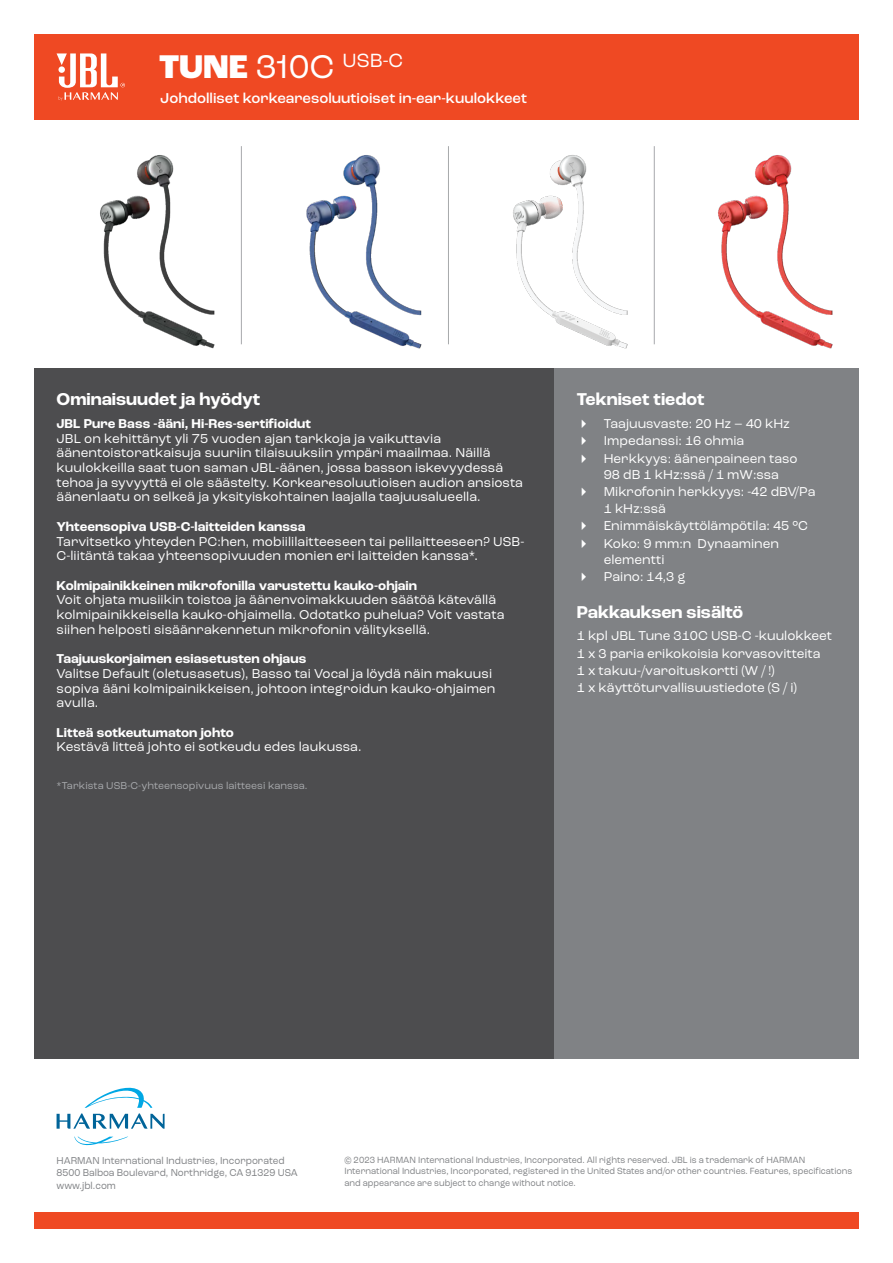
<style>
.page{position:relative;width:893px;height:1263px;background:#fff}
.page>*{position:absolute;margin:0;border:0;box-sizing:border-box;transform-origin:0 0}
.t1{font:20.1px "Roc Grotesk";color:#fff}
.t2{font:700 18px "Roc Grotesk";color:#fff}
.t3{font:500 15px "Roc Grotesk";color:#fff}
.t4{font:13.5px/14.7px "Roc Grotesk";letter-spacing:.005em;color:#fff}
.t5{font:700 13.5px "Roc Grotesk";letter-spacing:.005em;color:#fff}
.t6{font:10.5px/12.6px "Roc Grotesk";color:#808285;scale:.94 1}
.t7{font:10.5px "Roc Grotesk";letter-spacing:.005em;color:#a7a9ac}
.t8{font:9.45px/11.4px "Roc Grotesk";color:#808285;scale:.94 1}
.s1{font-weight:800;font-size:34.5px}
.s2{font-size:34.5px}
</style>
<div class="page">
<div style="left:34px;top:1213px;width:825px;height:16px;background:#ef4923"></div>
<div style="left:34px;top:369px;width:520px;height:690px;background:#4d4d4f"></div>
<div style="left:554px;top:369px;width:305px;height:690px;background:#808285"></div>
<svg style="left:74px;top:1137px;width:54px;height:8px"></svg>
<svg style="left:57px;top:1087px;width:108px;height:42px"></svg>
<div style="left:34px;top:34px;width:825px;height:85px;background:#ef4923"></div>
<svg style="left:57px;top:53px;width:68px;height:48px"></svg>
<img style="left:35px;top:146px;width:823px;height:223px">
<hr style="left:241px;top:146px;width:1px;height:198px;background:#a7a9ac">
<hr style="left:448px;top:146px;width:1px;height:198px;background:#a7a9ac">
<hr style="left:654px;top:146px;width:1px;height:198px;background:#a7a9ac">
<h1 class="t1" style="left:159px;top:48px;width:246px"><span class="s1">TUNE</span> <span class="s2">310C</span> USB-C</h1>
<p class="t3" style="left:160px;top:89px;width:368px">Johdolliset korkearesoluutioiset in-ear-kuulokkeet</p>
<h2 class="t2" style="left:57px;top:388px;width:205px">Ominaisuudet ja hyödyt</h2>
<p class="t5" style="left:57px;top:415px;width:256px">JBL Pure Bass -ääni, Hi-Res-sertifioidut</p>
<p class="t4" style="left:57px;top:431px;width:468px">JBL on kehittänyt yli 75 vuoden ajan tarkkoja ja vaikuttavia äänentoistoratkaisuja suuriin tilaisuuksiin ympäri maailmaa. Näillä kuulokkeilla saat tuon saman JBL-äänen, jossa basson iskevyydessä tehoa ja syvyyttä ei ole säästelty. Korkearesoluutioisen audion ansiosta äänenlaatu on selkeä ja yksityiskohtainen laajalla taajuusalueella.</p>
<p class="t5" style="left:57px;top:518px;width:250px">Yhteensopiva USB-C-laitteiden kanssa</p>
<p class="t4" style="left:57px;top:534px;width:469px">Tarvitsetko yhteyden PC:hen, mobiililaitteeseen tai pelilaitteeseen? USB-<br>C-liitäntä takaa yhteensopivuuden monien eri laitteiden kanssa*.</p>
<p class="t5" style="left:57px;top:577px;width:362px">Kolmipainikkeinen mikrofonilla varustettu kauko-ohjain</p>
<p class="t4" style="left:57px;top:593px;width:449px">Voit ohjata musiikin toistoa ja äänenvoimakkuuden säätöä kätevällä kolmipainikkeisella kauko-ohjaimella. Odotatko puhelua? Voit vastata siihen helposti sisäänrakennetun mikrofonin välityksellä.</p>
<p class="t5" style="left:57px;top:650px;width:251px">Taajuuskorjaimen esiasetusten ohjaus</p>
<p class="t4" style="left:57px;top:666px;width:440px">Valitse Default (oletusasetus), Basso tai Vocal ja löydä näin makuusi sopiva ääni kolmipainikkeisen, johtoon integroidun kauko-ohjaimen avulla.</p>
<p class="t5" style="left:57px;top:724px;width:179px">Litteä sotkeutumaton johto</p>
<p class="t4" style="left:57px;top:740px;width:307px">Kestävä litteä johto ei sotkeudu edes laukussa.</p>
<p class="t7" style="left:57px;top:779px;width:253px">*Tarkista USB-C-yhteensopivuus laitteesi kanssa.</p>
<h2 class="t2" style="left:577px;top:388px;width:129px">Tekniset tiedot</h2>
<p class="t4" style="left:604px;top:415px;width:195px;line-height:17.4px">Taajuusvaste: 20 Hz – 40 kHz<br>Impedanssi: 16 ohmia<br>Herkkyys: äänenpaineen taso</p>
<p class="t4" style="left:604px;top:466px;width:213px;line-height:17.4px">98 dB 1 kHz:ssä / 1 mW:ssa<br>Mikrofonin herkkyys: -42 dBV/Pa</p>
<p class="t4" style="left:604px;top:499px;width:206px;line-height:17.4px">1 kHz:ssä<br>Enimmäiskäyttölämpötila: 45 °C<br>Koko: 9 mm:n Dynaaminen</p>
<p class="t4" style="left:604px;top:551px;width:83px;line-height:17.4px">elementti<br>Paino: 14,3 g</p>
<h2 class="t2" style="left:577px;top:600px;width:168px">Pakkauksen sisältö</h2>
<p class="t4" style="left:577px;top:627px;width:257px;line-height:17.1px">1 kpl JBL Tune 310C USB-C -kuulokkeet 1 x 3 paria erikokoisia korvasovitteita<br>1 x takuu-/varoituskortti (W / !)<br>1 x käyttöturvallisuustiedote (S / i)</p>
<p class="t6" style="left:57px;top:1154px;width:258px">HARMAN International Industries, Incorporated<br>8500 Balboa Boulevard, Northridge, CA 91329 USA www.jbl.com</p>
<p class="t8" style="left:344px;top:1154px;width:542px">© 2023 HARMAN International Industries, Incorporated. All rights reserved. JBL is a trademark of HARMAN<br>International Industries, Incorporated, registered in the United States and/or other countries. Features, specifications and appearance are subject to change without notice.</p>
</div>
